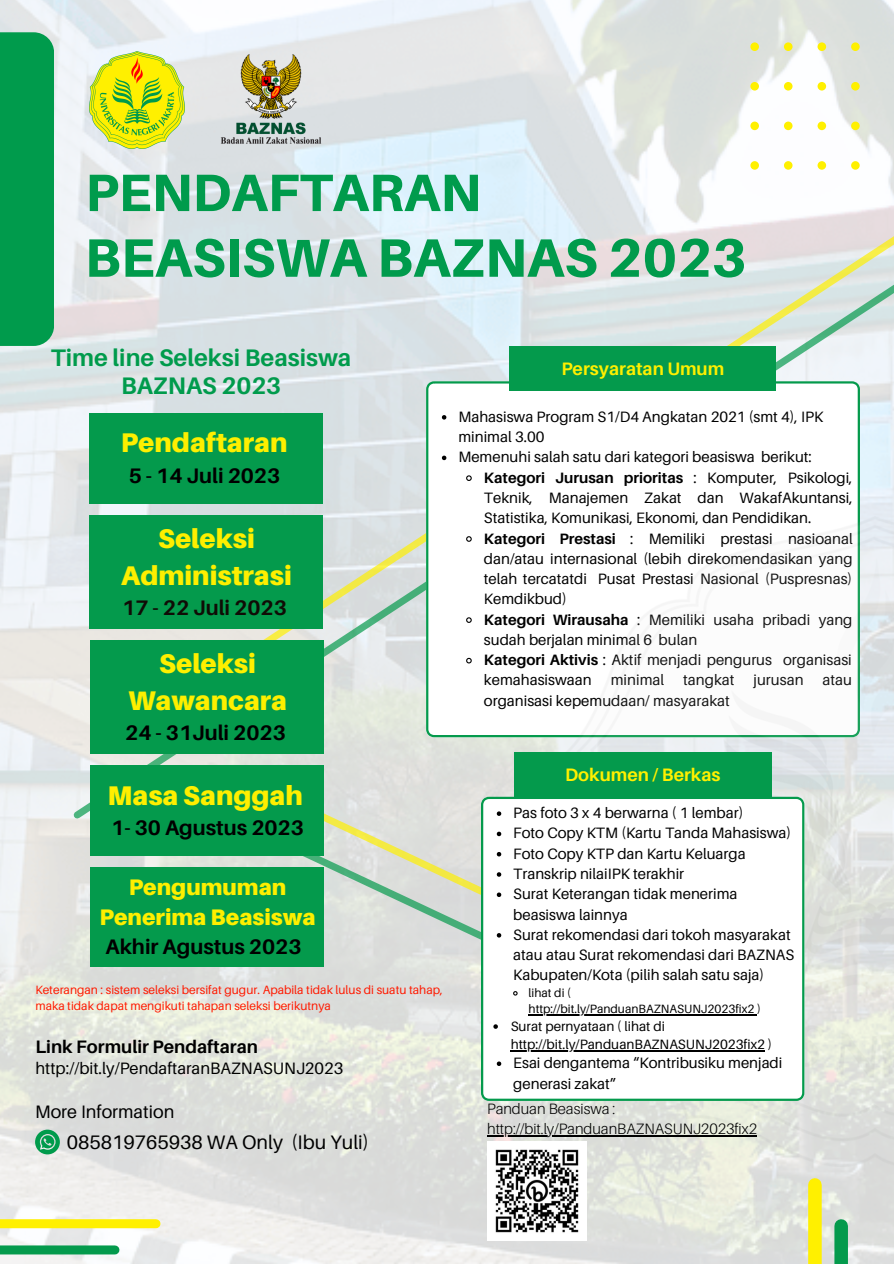
<style>
.page{position:relative;width:894px;height:1264px;background:#fff}
.page>*{position:absolute;margin:0;border:0;box-sizing:border-box;transform-origin:0 0}
.t1{font:800 54.15px "Aileron";color:#009b4c}
.t2{font:800 52.65px "Aileron";color:#009b4c}
.t3{font:900 27px/37.2px "Aileron";color:#feef00;text-align:center}
.t4{font:700 24px/28.2px "Aileron";color:#009b4c;text-align:center}
.t5{font:900 22.5px/30.5px "Aileron";color:#feef00;text-align:center}
.t6{font:700 21px "Aileron";color:#000}
.t7{font:700 21px "Aileron";color:#100c06}
.t8{font:19.5px "Aileron";color:#000}
.t9{font:700 18px "Aileron";color:#000}
.t10{font:700 18px "Aileron";color:#feef00}
.t11{font:18px "Aileron";color:#000}
.t12{font:700 18px "Aileron";color:#fff000}
.t13{font:16.5px "Aileron";color:#000}
.t14{font:15px/20.2px "Aileron";color:#000}
.t15{font:300 15px "Aileron";color:#000}
.t16{font:13.5px/18px "Aileron";color:#000}
.t17{font:12px/16px "Aileron";color:#ff1900}
.t18{font:12px/15.8px "Aileron";color:#000}
.s1{font-weight:700}
</style>
<div class="page">
<img style="left:0;top:0;width:893px;height:1263px">
<img style="left:89px;top:51px;width:95px;height:97px">
<div style="left:0;top:32px;width:54px;height:313px;background:#009b4c"></div>
<svg style="left:750px;top:42px;width:109px;height:69px"></svg>
<img style="left:201px;top:47px;width:140px;height:105px">
<svg style="left:664px;top:111px;width:229px;height:69px"></svg>
<svg style="left:633px;top:180px;width:260px;height:283px"></svg>
<svg style="left:98px;top:473px;width:421px;height:283px;background:#d6e0df"></svg>
<svg style="left:67px;top:541px;width:421px;height:283px;background:#dce2d9"></svg>
<svg style="left:426px;top:381px;width:433px;height:356px"></svg>
<svg style="left:442px;top:415px;width:4px;height:4px"></svg>
<svg style="left:442px;top:455px;width:4px;height:5px"></svg>
<svg style="left:465px;top:474px;width:7px;height:8px"></svg>
<svg style="left:465px;top:535px;width:7px;height:7px"></svg>
<svg style="left:465px;top:616px;width:7px;height:7px"></svg>
<svg style="left:465px;top:657px;width:7px;height:7px"></svg>
<div style="left:509px;top:346px;width:266px;height:45px;background:#049a4c"></div>
<svg style="left:198px;top:798px;width:283px;height:223px;background:#d8ded4"></svg>
<img style="left:557px;top:517px;width:336px;height:649px">
<svg style="left:481px;top:796px;width:323px;height:304px"></svg>
<svg style="left:496px;top:811px;width:5px;height:5px"></svg>
<svg style="left:496px;top:831px;width:5px;height:5px"></svg>
<svg style="left:496px;top:852px;width:5px;height:4px"></svg>
<svg style="left:496px;top:872px;width:5px;height:4px"></svg>
<svg style="left:496px;top:892px;width:5px;height:5px"></svg>
<svg style="left:496px;top:933px;width:5px;height:4px"></svg>
<svg style="left:512px;top:990px;width:6px;height:6px"></svg>
<hr style="left:528px;top:1014px;width:228px;height:1px;background:#000">
<svg style="left:493px;top:1024px;width:4px;height:4px"></svg>
<hr style="left:510px;top:1050px;width:254px;height:1px;background:#000">
<svg style="left:496px;top:1061px;width:5px;height:4px"></svg>
<div style="left:514px;top:751px;width:257px;height:45px;background:#049a4c"></div>
<svg style="left:35px;top:1129px;width:25px;height:25px"></svg>
<div style="left:808px;top:1184px;width:13px;height:79px;background:#fff000"></div>
<div style="left:834px;top:1225px;width:13px;height:38px;background:#049a4c"></div>
<div style="left:0;top:1219px;width:156px;height:9px;background:#fff000"></div>
<div style="left:0;top:1245px;width:115px;height:9px;background:#049a4c"></div>
<div style="left:89px;top:413px;width:234px;height:90px;background:#049a4c"></div>
<div style="left:89px;top:515px;width:234px;height:113px;background:#049a4c"></div>
<div style="left:90px;top:640px;width:234px;height:113px;background:#049a4c"></div>
<div style="left:90px;top:765px;width:234px;height:90px;background:#049a4c"></div>
<div style="left:90px;top:867px;width:234px;height:99px;background:#049a4c"></div>
<img style="left:487px;top:1141px;width:99px;height:99px">
<hr style="left:487px;top:1135px;width:269px;height:1px;background:#000">
<p class="t2" style="left:85px;top:160px;width:397px">PENDAFTARAN</p>
<p class="t1" style="left:85px;top:224px;width:663px">BEASISWA BAZNAS 2023</p>
<p class="t4" style="left:51px;top:343px;width:302px">Time line Seleksi Beasiswa<br>BAZNAS 2023</p>
<p class="t3" style="left:121px;top:424px;width:168px">Pendaftaran</p>
<p class="t6" style="left:129px;top:462px;width:153px">5 - 14 Juli 2023</p>
<p class="t3" style="left:121px;top:519px;width:172px">Seleksi<br>Administrasi</p>
<p class="t7" style="left:122px;top:595px;width:166px">17 - 22 Juli 2023</p>
<p class="t3" style="left:128px;top:644px;width:160px">Seleksi<br>Wawancara</p>
<p class="t6" style="left:125px;top:720px;width:162px">24 - 31Juli 2023</p>
<p class="t3" style="left:107px;top:776px;width:197px">Masa Sanggah</p>
<p class="t6" style="left:111px;top:814px;width:194px">1- 30 Agustus 2023</p>
<p class="t5" style="left:99px;top:871px;width:217px">Pengumuman<br>Penerima Beasiswa</p>
<p class="t6" style="left:105px;top:933px;width:197px">Akhir Agustus 2023</p>
<p class="t17" style="left:35px;top:982px;width:409px">Keterangan : sistem seleksi bersifat gugur. Apabila tidak lulus di suatu tahap, maka tidak dapat mengikuti tahapan seleksi berikutnya</p>
<p class="t9" style="left:35px;top:1035px;width:224px">Link Formulir Pendaftaran</p>
<p class="t13" style="left:35px;top:1058px;width:309px">http://bit.ly/PendaftaranBAZNASUNJ2023</p>
<p class="t11" style="left:35px;top:1100px;width:141px">More Information</p>
<p class="t8" style="left:67px;top:1129px;width:303px">085819765938 WA Only (Ibu Yuli)</p>
<p class="t10" style="left:561px;top:358px;width:164px">Persyaratan Umum</p>
<p class="t14" style="left:458px;top:406px;width:366px">Mahasiswa Program S1/D4 Angkatan 2021 (smt 4), IPK minimal 3.00</p>
<p class="t14" style="left:458px;top:446px;width:355px">Memenuhi salah satu dari kategori beasiswa berikut:</p>
<p class="t14" style="left:484px;top:467px;width:370px;text-align:justify"><span class="s1">Kategori Jurusan prioritas</span> : Komputer, Psikologi, Teknik, Manajemen Zakat dan WakafAkuntansi, Statistika, Komunikasi, Ekonomi, dan Pendidikan.</p>
<p class="t14" style="left:484px;top:528px;width:370px;text-align:justify"><span class="s1">Kategori Prestasi</span> : Memiliki prestasi nasioanal dan/atau internasional (lebih direkomendasikan yang telah tercatatdi Pusat Prestasi Nasional (Puspresnas)<br>Kemdikbud)</p>
<p class="t14" style="left:484px;top:609px;width:370px"><span class="s1">Kategori Wirausaha</span> : Memiliki usaha pribadi yang sudah berjalan minimal 6 bulan</p>
<p class="t14" style="left:484px;top:649px;width:369px"><span class="s1">Kategori Aktivis</span> : Aktif menjadi pengurus organisasi kemahasiswaan</p>
<p class="t14" style="left:610px;top:669px;width:55px">minimal</p>
<p class="t14" style="left:683px;top:669px;width:53px">tangkat</p>
<p class="t14" style="left:753px;top:669px;width:51px">jurusan</p>
<p class="t14" style="left:822px;top:669px;width:31px">atau</p>
<p class="t14" style="left:484px;top:690px;width:247px">organisasi kepemudaan/ masyarakat</p>
<p class="t12" style="left:565px;top:763px;width:157px">Dokumen / Berkas</p>
<p class="t14" style="left:513px;top:802px;width:231px">Pas foto 3 x 4 berwarna ( 1 lembar)</p>
<p class="t14" style="left:513px;top:822px;width:279px">Foto Copy KTM (Kartu Tanda Mahasiswa)</p>
<p class="t14" style="left:513px;top:843px;width:234px">Foto Copy KTP dan Kartu Keluarga</p>
<p class="t14" style="left:513px;top:863px;width:172px">Transkrip nilaiIPK terakhir</p>
<p class="t14" style="left:513px;top:883px;width:226px">Surat Keterangan tidak menerima beasiswa lainnya</p>
<p class="t14" style="left:513px;top:924px;width:282px">Surat rekomendasi dari tokoh masyarakat atau atau Surat rekomendasi dari BAZNAS<br>Kabupaten/Kota (pilih salah satu saja)</p>
<p class="t18" style="left:528px;top:984px;width:234px">lihat di ( http://bit.ly/PanduanBAZNASUNJ2023fix2 )</p>
<p class="t16" style="left:510px;top:1017px;width:263px">Surat pernyataan ( lihat di http://bit.ly/PanduanBAZNASUNJ2023fix2 )</p>
<p class="t14" style="left:513px;top:1052px;width:270px">Esai dengantema “Kontribusiku menjadi generasi zakat”</p>
<p class="t15" style="left:487px;top:1099px;width:130px">Panduan Beasiswa :</p>
<p class="t15" style="left:487px;top:1119px;width:271px">http://bit.ly/PanduanBAZNASUNJ2023fix2</p>
</div>
